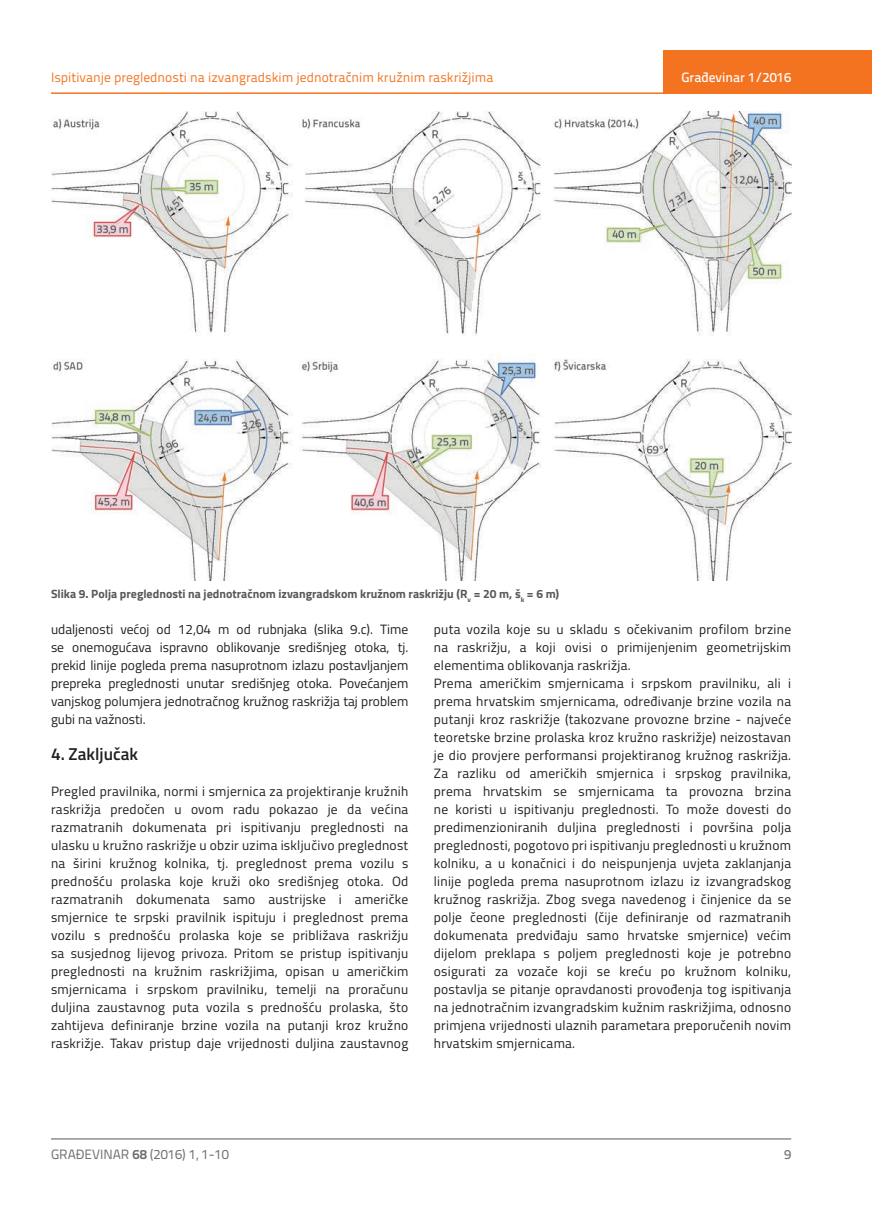
<style>
.page{position:relative;width:872px;height:1212px;background:#fff}
.page>*{position:absolute;margin:0;border:0;box-sizing:border-box;transform-origin:0 0}
.t1{font:600 17.25px "Titillium";color:#231f20}
.t2{font:13.5px/18px "Titillium";letter-spacing:.02em;color:#231f20;text-align:justify}
.t3{font:13.5px "Titillium Text 22 L";color:#f47321}
.t4{font:13.5px "Titillium Text 22 L";color:#6c6d70}
.t5{font:500 13.5px "Titillium Text 22 L";color:#fff}
.t6{font:500 13.5px "Titillium Text 22 L";color:#787a7d}
.t7{font:700 12px "Titillium";color:#57585a}
.s1{font-weight:700}
</style>
<div class="page">
<hr style="left:51px;top:92px;width:821px;height:2px;background:#f47321">
<div style="left:663px;top:50px;width:209px;height:44px;background:#f47321"></div>
<hr style="left:51px;top:1139px;width:740px;height:1px;background:#57585a">
<img style="left:51px;top:112px;width:740px;height:469px">
<p class="t3" style="left:51px;top:68px;width:444px">Ispitivanje preglednosti na izvangradskim jednotračnim kružnim raskrižjima</p>
<p class="t5" style="left:681px;top:67px;width:111px">Građevinar 1/2016</p>
<p class="t7" style="left:51px;top:584px;width:510px">Slika 9. Polja preglednosti na jednotračnom izvangradskom kružnom raskrižju (R<sub>v</sub> = 20 m, š<sub>k</sub> = 6 m)</p>
<p class="t2" style="left:51px;top:620px;width:359px">udaljenosti većoj od 12,04 m od rubnjaka (slika 9.c). Time se onemogućava ispravno oblikovanje središnjeg otoka, tj. prekid linije pogleda prema nasuprotnom izlazu postavljanjem prepreka preglednosti unutar središnjeg otoka. Povećanjem vanjskog polumjera jednotračnog kružnog raskrižja taj problem gubi na važnosti.</p>
<p class="t1" style="left:51px;top:741px;width:89px">4. Zaključak</p>
<p class="t2" style="left:51px;top:782px;width:359px">Pregled pravilnika, normi i smjernica za projektiranje kružnih raskrižja predočen u ovom radu pokazao je da većina razmatranih dokumenata pri ispitivanju preglednosti na ulasku u kružno raskrižje u obzir uzima isključivo preglednost na širini kružnog kolnika, tj. preglednost prema vozilu s prednošću prolaska koje kruži oko središnjeg otoka. Od razmatranih dokumenata samo austrijske i američke smjernice te srpski pravilnik ispituju i preglednost prema vozilu s prednošću prolaska koje se približava raskrižju sa susjednog lijevog privoza. Pritom se pristup ispitivanju preglednosti na kružnim raskrižjima, opisan u američkim smjernicama i srpskom pravilniku, temelji na proračunu duljina zaustavnog puta vozila s prednošću prolaska, što zahtijeva definiranje brzine vozila na putanji kroz kružno raskrižje. Takav pristup daje vrijednosti duljina zaustavnog</p>
<p class="t2" style="left:434px;top:619px;width:359px;text-align:left">puta vozila koje su u skladu s očekivanim profilom brzine na raskrižju, a koji ovisi o primijenjenim geometrijskim elementima oblikovanja raskrižja.<br>Prema američkim smjernicama i srpskom pravilniku, ali i prema hrvatskim smjernicama, određivanje brzine vozila na putanji kroz raskrižje (takozvane provozne brzine - najveće teoretske brzine prolaska kroz kružno raskrižje) neizostavan je dio provjere performansi projektiranog kružnog raskrižja.<br>Za razliku od američkih smjernica i srpskog pravilnika, prema hrvatskim se smjernicama ta provozna brzina ne koristi u ispitivanju preglednosti. To može dovesti do predimenzioniranih duljina preglednosti i površina polja preglednosti, pogotovo pri ispitivanju preglednosti u kružnom kolniku, a u konačnici i do neispunjenja uvjeta zaklanjanja linije pogleda prema nasuprotnom izlazu iz izvangradskog kružnog raskrižja. Zbog svega navedenog i činjenice da se polje čeone preglednosti (čije definiranje od razmatranih dokumenata predviđaju samo hrvatske smjernice) većim dijelom preklapa s poljem preglednosti koje je potrebno osigurati za vozače koji se kreću po kružnom kolniku, postavlja se pitanje opravdanosti provođenja tog ispitivanja na jednotračnim izvangradskim kužnim raskrižjima, odnosno primjena vrijednosti ulaznih parametara preporučenih novim hrvatskim smjernicama.</p>
<p class="t4" style="left:51px;top:1144px;width:179px">GRAĐEVINAR <span class="s1">68</span> (2016) 1, 1-10</p>
<p class="t6" style="left:784px;top:1144px;width:9px">9</p>
</div>
